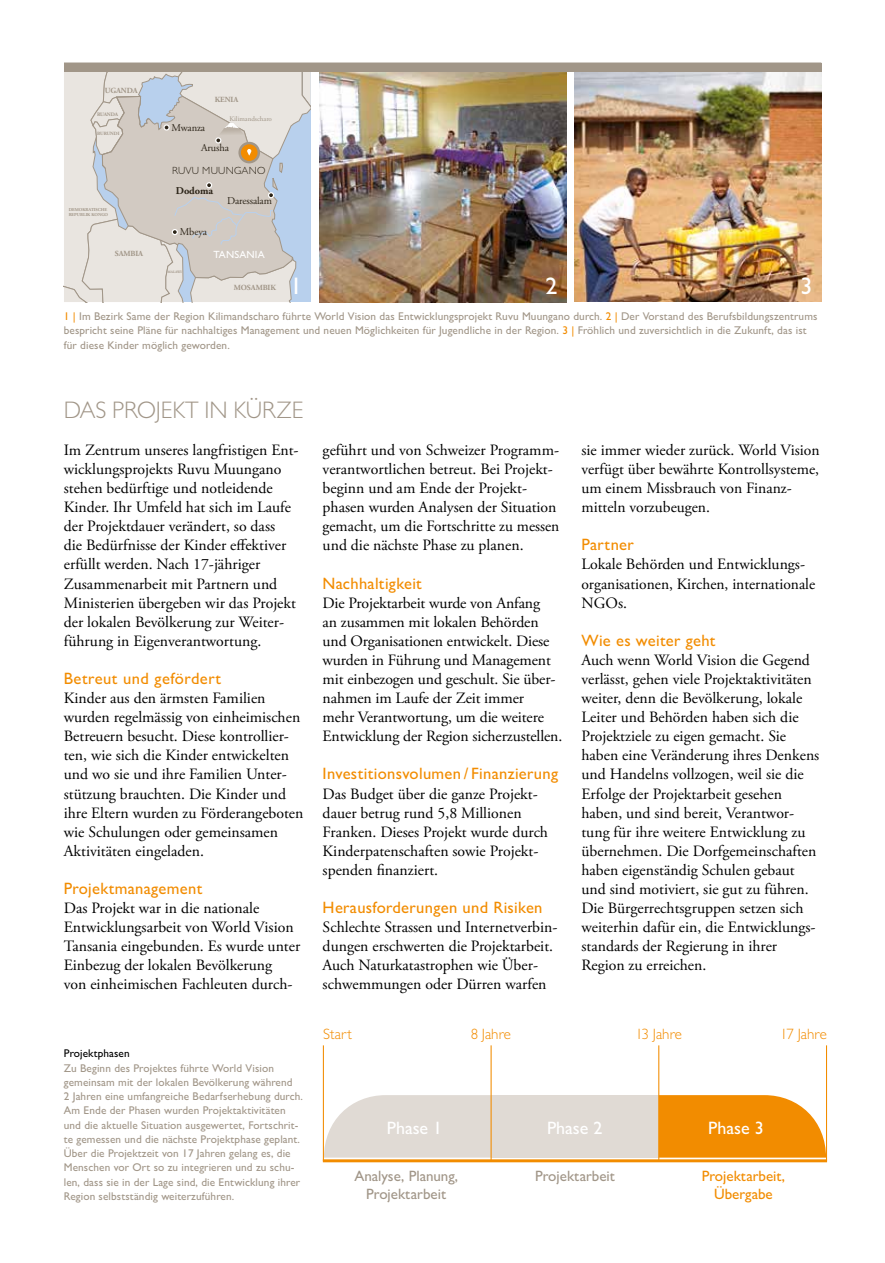
<style>
.page{position:relative;width:885px;height:1263px;background:#fff}
.page>*{position:absolute;margin:0;border:0;box-sizing:border-box;transform-origin:0 0}
.t1{font:300 24px "Gill Sans MT Pro";color:#a19688}
.t2{font:500 24px "Gill Sans MT Pro";color:#fff}
.t3{font:500 18px "Gill Sans MT Pro";color:#fff}
.t4{font:500 16.5px "Gill Sans MT Pro";letter-spacing:.02em;color:#f28c00}
.t5{font:15.75px/19px "Adobe Garamond Pro";color:#000}
.t6{font:500 15px "Gill Sans MT Pro";color:#a19688}
.t7{font:300 15px "Gill Sans MT Pro";color:#f28c00}
.t8{font:500 15px/18px "Gill Sans MT Pro";color:#f28c00;text-align:center}
.t9{font:500 11.25px/14.2px "Gill Sans MT Pro";letter-spacing:.01em;color:#a19688}
.t10{font:500 11.25px "Gill Sans MT Pro";letter-spacing:.01em;color:#000}
.t11{font:10.5px "Adobe Garamond Pro";letter-spacing:-.01em;color:#2d2519}
.t12{font:300 10.5px "Gill Sans MT Pro";letter-spacing:.02em;color:#2d2519}
.t13{font:500 10.5px "Gill Sans MT Pro";letter-spacing:.02em;color:#fff}
.t14{font:700 10.5px "Adobe Garamond Pro";letter-spacing:-.01em;color:#2d2519}
.t15{font:700 7.8px "Adobe Garamond Pro";letter-spacing:-.01em;color:#a19688}
.t16{font:6.9px "Adobe Garamond Pro";color:#a19688}
.t17{font:700 5.25px "Adobe Garamond Pro";letter-spacing:-.01em;color:#a19688}
.t18{font:700 4.8px "Adobe Garamond Pro";letter-spacing:-.01em;color:#a19688}
.t19{font:700 4.5px/5.4px "Adobe Garamond Pro";letter-spacing:-.01em;color:#a19688}
.t20{font:700 3.6px "Adobe Garamond Pro";letter-spacing:-.01em;color:#a19688}
.s1{color:#f28c00}
</style>
<div class="page">
<img style="left:319px;top:72px;width:247px;height:230px">
<svg style="left:64px;top:72px;width:247px;height:230px;background:#d6d4d2"></svg>
<img style="left:574px;top:72px;width:247px;height:230px">
<div style="left:64px;top:63px;width:757px;height:9px;background:#a19688"></div>
<div style="left:491px;top:1095px;width:167px;height:62px;background:#e0dad4"></div>
<svg style="left:324px;top:1095px;width:166px;height:62px;background:#e2dcd7"></svg>
<svg style="left:659px;top:1095px;width:166px;height:62px;background:#f29412"></svg>
<hr style="left:323px;top:1159px;width:504px;height:3px;background:#f28c00">
<hr style="left:658px;top:1045px;width:1px;height:116px;background:#f28c00">
<hr style="left:490px;top:1045px;width:1px;height:116px;background:#f28c00">
<hr style="left:323px;top:1045px;width:1px;height:116px;background:#f28c00">
<hr style="left:825px;top:1045px;width:2px;height:116px;background:#f28c00">
<p class="t15" style="left:105px;top:86px;width:34px">UGANDA</p>
<p class="t17" style="left:97px;top:111px;width:23px">RUANDA</p>
<p class="t18" style="left:97px;top:130px;width:24px">BURUNDI</p>
<p class="t19" style="left:69px;top:207px;width:41px">DEMOKRATISCHE<br>REPUBLIK KONGO</p>
<p class="t15" style="left:215px;top:95px;width:25px">KENIA</p>
<p class="t11" style="left:171px;top:121px;width:35px">Mwanza</p>
<p class="t16" style="left:229px;top:115px;width:44px">Kilimandscharo</p>
<p class="t11" style="left:201px;top:142px;width:29px">Arusha</p>
<p class="t12" style="left:172px;top:164px;width:95px">RUVU MUUNGANO</p>
<p class="t14" style="left:176px;top:185px;width:39px">Dodoma</p>
<p class="t11" style="left:180px;top:226px;width:29px">Mbeya</p>
<p class="t11" style="left:227px;top:194px;width:46px">Daressalam</p>
<p class="t15" style="left:115px;top:249px;width:30px">SAMBIA</p>
<p class="t13" style="left:213px;top:248px;width:53px">TANSANIA</p>
<p class="t20" style="left:167px;top:269px;width:16px">MALAWI</p>
<p class="t15" style="left:234px;top:283px;width:44px">MOSAMBIK</p>
<h1 class="t2" style="left:290px;top:271px;width:13px">1</h1>
<h1 class="t2" style="left:545px;top:271px;width:13px">2</h1>
<h1 class="t2" style="left:800px;top:271px;width:13px">3</h1>
<p class="t9" style="left:64px;top:309px;width:755px"><span class="s1">1 |</span> Im Bezirk Same der Region Kilimandscharo führte World Vision das Entwicklungsprojekt Ruvu Muungano durch. <span class="s1">2 |</span> Der Vorstand des Berufsbildungszentrums bespricht seine Pläne für nachhaltiges Management und neuen Möglichkeiten für Jugendliche in der Region. <span class="s1">3 |</span> Fröhlich und zuversichtlich in die Zukunft, das ist für diese Kinder möglich geworden.</p>
<h1 class="t1" style="left:64px;top:395px;width:241px">DAS PROJEKT IN KÜRZE</h1>
<p class="t5" style="left:64px;top:441px;width:234px">Im Zentrum unseres langfristigen Ent-- wicklungsprojekts Ruvu Muungano stehen bedürftige und notleidende Kinder. Ihr Umfeld hat sich im Laufe der Projektdauer verändert, so dass die Bedürfnisse der Kinder effektiver erfüllt werden. Nach 17-jähriger Zusammenarbeit mit Partnern und Ministerien übergeben wir das Projekt der lokalen Bevölkerung zur Weiter&shy;führung in Eigenverantwortung.</p>
<p class="t4" style="left:64px;top:669px;width:159px">Betreut und gefördert</p>
<p class="t5" style="left:64px;top:689px;width:241px">Kinder aus den ärmsten Familien wurden regelmässig von einheimischen Betreuern besucht. Diese kontrollier&shy;ten, wie sich die Kinder entwickelten und wo sie und ihre Familien Unter&shy;stützung brauchten. Die Kinder und ihre Eltern wurden zu Förderangeboten wie Schulungen oder gemeinsamen Aktivitäten eingeladen.</p>
<p class="t4" style="left:64px;top:879px;width:140px">Projektmanagement</p>
<p class="t5" style="left:64px;top:899px;width:238px">Das Projekt war in die nationale Entwicklungsarbeit von World Vision Tansania eingebunden. Es wurde unter Einbezug der lokalen Bevölkerung<br>von einheimischen Fachleuten durch-</p>
<p class="t10" style="left:64px;top:1047px;width:67px">Projektphasen</p>
<p class="t9" style="left:64px;top:1060px;width:241px">Zu Beginn des Projektes führte World Vision gemeinsam mit der lokalen Bevölkerung während<br>2 Jahren eine umfangreiche Bedarfserhebung durch.<br>Am Ende der Phasen wurden Projektaktivitäten und die aktuelle Situation ausgewertet, Fortschrit&shy;te gemessen und die nächste Projektphase geplant.<br>Über die Projektzeit von 17 Jahren gelang es, die Menschen vor Ort so zu integrieren und zu schu&shy;len, dass sie in der Lage sind, die Entwicklung ihrer Region selbstständig weiterzuführen.</p>
<p class="t5" style="left:322px;top:441px;width:238px">geführt und von Schweizer Programm&shy;verantwortlichen betreut. Bei Projekt&shy;beginn und am Ende der Projekt&shy;phasen wurden Analysen der Situation gemacht, um die Fortschritte zu messen und die nächste Phase zu planen.</p>
<p class="t4" style="left:322px;top:573px;width:101px">Nachhaltigkeit</p>
<p class="t5" style="left:322px;top:594px;width:241px">Die Projektarbeit wurde von Anfang<br>an zusammen mit lokalen Behörden und Organisationen entwickelt. Diese wurden in Führung und Management mit einbezogen und geschult. Sie über&shy;nahmen im Laufe der Zeit immer<br>mehr Verantwortung, um die weitere Entwicklung der Region sicherzustellen.</p>
<p class="t4" style="left:322px;top:764px;width:237px">Investitionsvolumen / Finanzierung</p>
<p class="t5" style="left:322px;top:785px;width:227px">Das Budget über die ganze Projekt&shy;dauer betrug rund 5,8 Millionen<br>Franken. Dieses Projekt wurde durch<br>Kinderpatenschaften sowie Projekt&shy;spenden finanziert.</p>
<p class="t4" style="left:322px;top:898px;width:221px">Herausforderungen und Risiken</p>
<p class="t5" style="left:322px;top:918px;width:236px">Schlechte Strassen und Internetverbin&shy;dungen erschwerten die Projektarbeit.<br>Auch Naturkatastrophen wie Über&shy;schwemmungen oder Dürren warfen</p>
<p class="t7" style="left:323px;top:1025px;width:30px">Start</p>
<p class="t7" style="left:470px;top:1025px;width:42px">8 Jahre</p>
<p class="t5" style="left:581px;top:441px;width:239px">sie immer wieder zurück. World Vision verfügt über bewährte Kontrollsysteme, um einem Missbrauch von Finanz&shy;mitteln vorzubeugen.</p>
<p class="t4" style="left:581px;top:535px;width:54px">Partner</p>
<p class="t5" style="left:581px;top:555px;width:235px">Lokale Behörden und Entwicklungs&shy;organisationen, Kirchen, internationale<br>NGOs.</p>
<p class="t4" style="left:581px;top:630px;width:136px">Wie es weiter geht</p>
<p class="t5" style="left:581px;top:651px;width:239px">Auch wenn World Vision die Gegend verlässt, gehen viele Projektaktivitäten weiter, denn die Bevölkerung, lokale Leiter und Behörden haben sich die Projektziele zu eigen gemacht. Sie haben eine Veränderung ihres Denkens und Handelns vollzogen, weil sie die Erfolge der Projektarbeit gesehen haben, und sind bereit, Verantwor&shy;tung für ihre weitere Entwicklung zu übernehmen. Die Dorfgemeinschaften haben eigenständig Schulen gebaut und sind motiviert, sie gut zu führen.<br>Die Bürgerrechtsgruppen setzen sich weiterhin dafür ein, die Entwicklungs&shy;standards der Regierung in ihrer Region zu erreichen.</p>
<p class="t7" style="left:635px;top:1025px;width:48px">13 Jahre</p>
<p class="t7" style="left:780px;top:1025px;width:48px">17 Jahre</p>
<p class="t3" style="left:387px;top:1117px;width:57px">Phase 1</p>
<p class="t3" style="left:708px;top:1117px;width:57px">Phase 3</p>
<p class="t3" style="left:547px;top:1117px;width:57px">Phase 2</p>
<p class="t6" style="left:354px;top:1167px;width:105px">Analyse, Planung,</p>
<p class="t6" style="left:535px;top:1167px;width:81px">Projektarbeit</p>
<p class="t6" style="left:366px;top:1185px;width:81px">Projektarbeit</p>
<p class="t8" style="left:701px;top:1167px;width:85px">Projektarbeit,<br>Übergabe</p>
</div>
